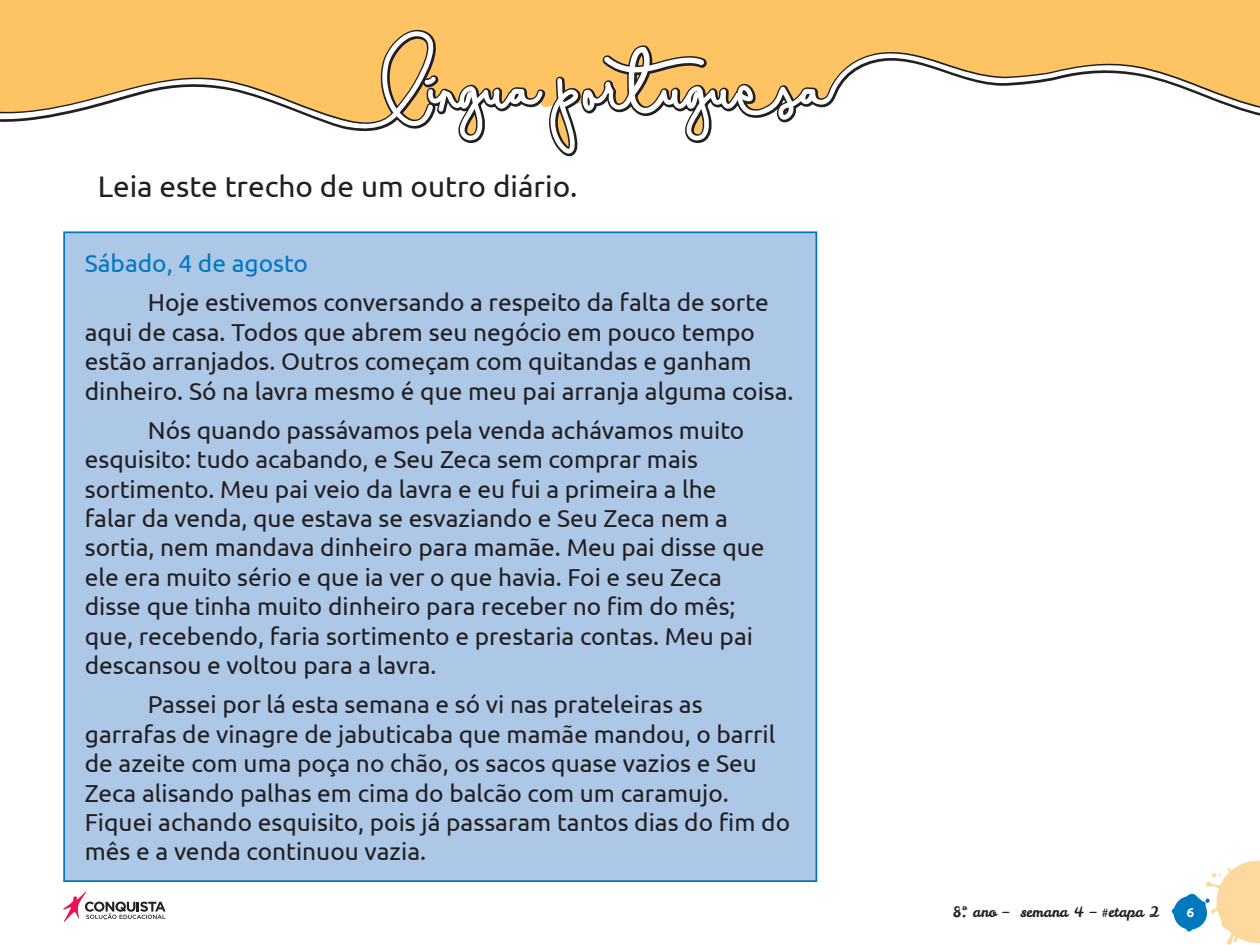
<style>
.page{position:relative;width:1260px;height:945px;background:#fff}
.page>*{position:absolute;margin:0;border:0;box-sizing:border-box;transform-origin:0 0}
._01_Texto_Geral{font:29.75px "Ubuntu";color:#231f20}
._01_Texto_Geral-2{font:24.5px/29.4px "Ubuntu";color:#231f20}
._01_Texto_Geral-3{font:24.5px "Ubuntu";color:#0078c0}
.t1{font:14.35px "Leckerli One";color:#231f20}
.t2{font:700 13.12px "Ubuntu";color:#fff}
</style>
<div class="page">
<svg style="left:1172px;top:861px;width:88px;height:84px"></svg>
<svg style="left:63px;top:891px;width:103px;height:31px"></svg>
<svg style="left:0;top:0;width:1260px;height:157px;background:#fdc970"></svg>
<svg style="left:0;top:31px;width:1260px;height:123px"></svg>
<div style="left:64px;top:232px;width:752px;height:649px;background:#adc7e7"></div>
<p class="_01_Texto_Geral" style="left:98px;top:168px;width:481px">Leia este trecho de um outro diário.</p>
<p class="_01_Texto_Geral-3" style="left:85px;top:248px;width:225px">Sábado, 4 de agosto</p>
<p class="_01_Texto_Geral-2" style="left:85px;top:287px;width:710px;text-indent:63px">Hoje estivemos conversando a respeito da falta de sorte aqui de casa. Todos que abrem seu negócio em pouco tempo estão arranjados. Outros começam com quitandas e ganham dinheiro. Só na lavra mesmo é que meu pai arranja alguma coisa.</p>
<p class="_01_Texto_Geral-2" style="left:85px;top:415px;width:681px;text-indent:63px">Nós quando passávamos pela venda achávamos muito esquisito: tudo acabando, e Seu Zeca sem comprar mais sortimento. Meu pai veio da lavra e eu fui a primeira a lhe falar da venda, que estava se esvaziando e Seu Zeca nem a sortia, nem mandava dinheiro para mamãe. Meu pai disse que ele era muito sério e que ia ver o que havia. Foi e seu Zeca disse que tinha muito dinheiro para receber no fim do mês; que, recebendo, faria sortimento e prestaria contas. Meu pai descansou e voltou para a lavra.</p>
<p class="_01_Texto_Geral-2" style="left:85px;top:689px;width:707px;text-indent:63px">Passei por lá esta semana e só vi nas prateleiras as garrafas de vinagre de jabuticaba que mamãe mandou, o barril de azeite com uma poça no chão, os sacos quase vazios e Seu Zeca alisando palhas em cima do balcão com um caramujo.<br>Fiquei achando esquisito, pois já passaram tantos dias do fim do mês e a venda continuou vazia.</p>
<p class="t1" style="left:953px;top:903px;width:208px">8º. ano – semana 4 – #etapa 2</p>
<p class="t2" style="left:1187px;top:905px;width:9px">6</p>
</div>
